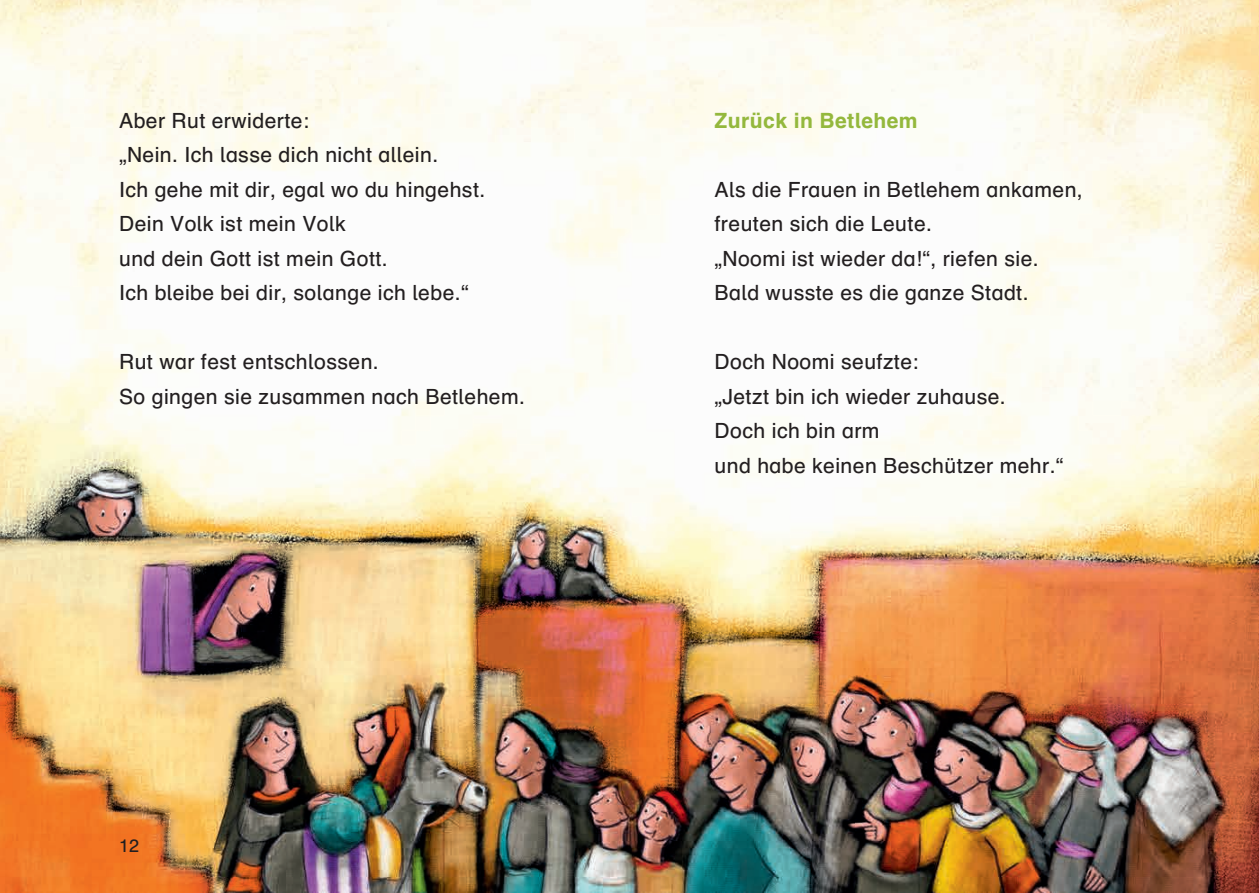
<style>
.page{position:relative;width:1259px;height:893px;background:#fff}
.page>*{position:absolute;margin:0;border:0;box-sizing:border-box;transform-origin:0 0}
.t1{font:21px/34.5px "Schulbuch Nord";letter-spacing:.02em;color:#231f20}
.t2{font:700 21px "Schulbuch Nord";letter-spacing:.02em;color:#94b83d}
.t3{font:18px "Schulbuch Nord";color:#231f20}
</style>
<div class="page">
<img style="left:0;top:0;width:1259px;height:893px">
<p class="t1" style="left:119px;top:102px;width:368px">Aber Rut erwiderte:<br>„Nein. Ich lasse dich nicht allein.<br>Ich gehe mit dir, egal wo du hingehst.<br>Dein Volk ist mein Volk<br>und dein Gott ist mein Gott.<br>Ich bleibe bei dir, solange ich lebe.“</p>
<p class="t1" style="left:119px;top:344px;width:407px">Rut war fest entschlossen.<br>So gingen sie zusammen nach Betlehem.</p>
<p class="t3" style="left:119px;top:834px;width:22px">12</p>
<p class="t2" style="left:714px;top:107px;width:205px">Zurück in Betlehem</p>
<p class="t1" style="left:714px;top:171px;width:370px">Als die Frauen in Betlehem ankamen, freuten sich die Leute.<br>„Noomi ist wieder da!“, riefen sie.<br>Bald wusste es die ganze Stadt.</p>
<p class="t1" style="left:714px;top:344px;width:350px">Doch Noomi seufzte:<br>„Jetzt bin ich wieder zuhause.<br>Doch ich bin arm<br>und habe keinen Beschützer mehr.“</p>
</div>
